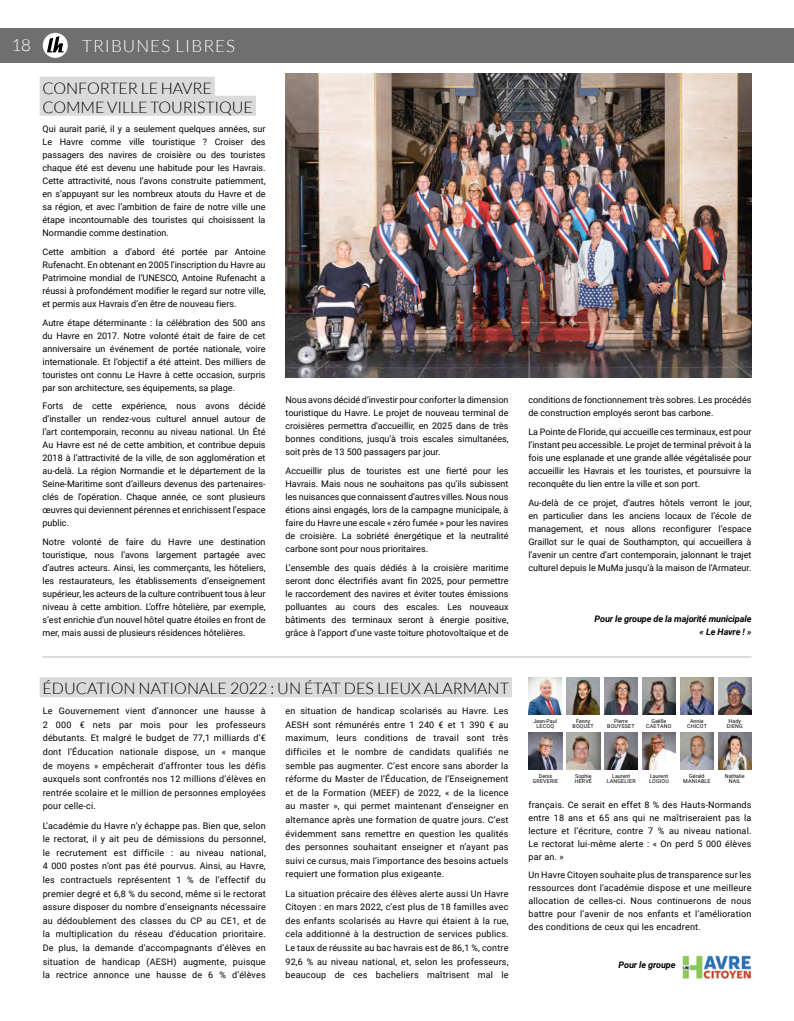
<style>
.page{position:relative;width:794px;height:1021px;background:#fff}
.page>*{position:absolute;margin:0;border:0;box-sizing:border-box;transform-origin:0 0}
.t1{font:300 17px "Lato";letter-spacing:.06em;color:#fff}
.t2{font:300 16px/19px "Lato";letter-spacing:-.01em;color:#000}
.t3{font:9px/13px "Roboto";color:#000;text-align:justify}
.t4{font:italic 700 9px/13px "Roboto";letter-spacing:-.01em;color:#000;text-align:right}
.t5{font:5.4px/5.6px "Roboto";letter-spacing:.02em;color:#000;text-align:center}
.t6{font:5.4px/5.6px "Roboto";color:#000;text-align:center}
</style>
<div class="page">
<div style="left:0;top:28px;width:794px;height:34px;background:#706f6f"></div>
<svg style="left:43px;top:33px;width:25px;height:25px"></svg>
<img style="left:285px;top:74px;width:466px;height:303px">
<hr style="left:43px;top:656px;width:708px;height:1px;background:#bfbdbb">
<div style="left:40px;top:77px;width:175px;height:20px;background:#dadada"></div>
<div style="left:40px;top:96px;width:216px;height:20px;background:#dadada"></div>
<div style="left:40px;top:677px;width:472px;height:20px;background:#dadada"></div>
<img style="left:682px;top:955px;width:70px;height:24px">
<img style="left:528px;top:677px;width:34px;height:37px">
<img style="left:566px;top:677px;width:34px;height:37px">
<img style="left:604px;top:677px;width:33px;height:37px">
<img style="left:642px;top:677px;width:34px;height:37px">
<img style="left:680px;top:677px;width:33px;height:37px">
<img style="left:718px;top:677px;width:33px;height:37px">
<img style="left:566px;top:733px;width:34px;height:36px">
<img style="left:529px;top:733px;width:33px;height:36px">
<img style="left:604px;top:733px;width:34px;height:36px">
<img style="left:642px;top:733px;width:34px;height:36px">
<img style="left:680px;top:733px;width:33px;height:36px">
<img style="left:718px;top:733px;width:33px;height:36px">
<h1 class="t1" style="left:11px;top:36px;width:21px">18</h1>
<h1 class="t1" style="left:82px;top:37px;width:154px">TRIBUNES LIBRES</h1>
<h2 class="t2" style="left:43px;top:79px;width:212px">CONFORTER LE HAVRE<br>COMME VILLE TOURISTIQUE</h2>
<p class="t3" style="left:43px;top:122px;width:224px">Qui aurait parié, il y a seulement quelques années, sur Le Havre comme ville touristique ? Croiser des passagers des navires de croisière ou des touristes chaque été est devenu une habitude pour les Havrais.<br>Cette attractivité, nous l’avons construite patiemment, en s’appuyant sur les nombreux atouts du Havre et de sa région, et avec l’ambition de faire de notre ville une étape incontournable des touristes qui choisissent la Normandie comme destination.</p>
<p class="t3" style="left:43px;top:245px;width:224px">Cette ambition a d’abord été portée par Antoine Rufenacht. En obtenant en 2005 l’inscription du Havre au Patrimoine mondial de l’UNESCO, Antoine Rufenacht a réussi à profondément modifier le regard sur notre ville, et permis aux Havrais d’en être de nouveau fiers.</p>
<p class="t3" style="left:43px;top:315px;width:224px">Autre étape déterminante : la célébration des 500 ans du Havre en 2017. Notre volonté était de faire de cet anniversaire un événement de portée nationale, voire internationale. Et l’objectif a été atteint. Des milliers de touristes ont connu Le Havre à cette occasion, surpris par son architecture, ses équipements, sa plage.</p>
<p class="t3" style="left:43px;top:399px;width:224px">Forts de cette expérience, nous avons décidé d’installer un rendez-vous culturel annuel autour de l’art contemporain, reconnu au niveau national. Un Été Au Havre est né de cette ambition, et contribue depuis 2018 à l’attractivité de la ville, de son agglomération et au-delà. La région Normandie et le département de la Seine-Maritime sont d’ailleurs devenus des partenaires&shy;clés de l’opération. Chaque année, ce sont plusieurs œuvres qui deviennent pérennes et enrichissent l’espace public.</p>
<p class="t3" style="left:43px;top:535px;width:224px">Notre volonté de faire du Havre une destination touristique, nous l’avons largement partagée avec d’autres acteurs. Ainsi, les commerçants, les hôteliers, les restaurateurs, les établissements d’enseignement supérieur, les acteurs de la culture contribuent tous à leur niveau à cette ambition. L’offre hôtelière, par exemple, s’est enrichie d’un nouvel hôtel quatre étoiles en front de mer, mais aussi de plusieurs résidences hôtelières.</p>
<p class="t3" style="left:285px;top:393px;width:224px">Nous avons décidé d’investir pour conforter la dimension touristique du Havre. Le projet de nouveau terminal de croisières permettra d’accueillir, en 2025 dans de très bonnes conditions, jusqu’à trois escales simultanées, soit près de 13 500 passagers par jour.</p>
<p class="t3" style="left:285px;top:464px;width:224px">Accueillir plus de touristes est une fierté pour les Havrais. Mais nous ne souhaitons pas qu’ils subissent les nuisances que connaissent d’autres villes. Nous nous étions ainsi engagés, lors de la campagne municipale, à faire du Havre une escale « zéro fumée » pour les navires de croisière. La sobriété énergétique et la neutralité carbone sont pour nous prioritaires.</p>
<p class="t3" style="left:285px;top:560px;width:224px">L’ensemble des quais dédiés à la croisière maritime seront donc électrifiés avant fin 2025, pour permettre le raccordement des navires et éviter toutes émissions polluantes au cours des escales. Les nouveaux bâtiments des terminaux seront à énergie positive, grâce à l’apport d’une vaste toiture photovoltaïque et de</p>
<h2 class="t2" style="left:43px;top:679px;width:468px">ÉDUCATION NATIONALE 2022 : UN ÉTAT DES LIEUX ALARMANT</h2>
<p class="t3" style="left:43px;top:704px;width:224px;line-height:13.6px">Le Gouvernement vient d’annoncer une hausse à 2 000 € nets par mois pour les professeurs débutants. Et malgré le budget de 77,1 milliards d’€ dont l’Éducation nationale dispose, un « manque de moyens » empêcherait d’affronter tous les défis auxquels sont confrontés nos 12 millions d’élèves en rentrée scolaire et le million de personnes employées pour celle-ci.</p>
<p class="t3" style="left:43px;top:818px;width:224px;line-height:13.6px">L’académie du Havre n’y échappe pas. Bien que, selon le rectorat, il y ait peu de démissions du personnel, le recrutement est difficile : au niveau national, 4 000 postes n’ont pas été pourvus. Ainsi, au Havre, les contractuels représentent 1 % de l’effectif du premier degré et 6,8 % du second, même si le rectorat assure disposer du nombre d’enseignants nécessaire au dédoublement des classes du CP au CE1, et de la multiplication du réseau d’éducation prioritaire.<br>De plus, la demande d’accompagnants d’élèves en situation de handicap (AESH) augmente, puisque la rectrice annonce une hausse de 6 % d’élèves</p>
<p class="t3" style="left:285px;top:703px;width:224px;line-height:13.6px">en situation de handicap scolarisés au Havre. Les AESH sont rémunérés entre 1 240 € et 1 390 € au maximum, leurs conditions de travail sont très difficiles et le nombre de candidats qualifiés ne semble pas augmenter. C’est encore sans aborder la réforme du Master de l’Éducation, de l’Enseignement et de la Formation (MEEF) de 2022, « de la licence au master », qui permet maintenant d’enseigner en alternance après une formation de quatre jours. C’est évidemment sans remettre en question les qualités des personnes souhaitant enseigner et n’ayant pas suivi ce cursus, mais l’importance des besoins actuels requiert une formation plus exigeante.</p>
<p class="t3" style="left:285px;top:886px;width:224px;line-height:13.6px">La situation précaire des élèves alerte aussi Un Havre Citoyen : en mars 2022, c’est plus de 18 familles avec des enfants scolarisés au Havre qui étaient à la rue, cela additionné à la destruction de services publics.<br>Le taux de réussite au bac havrais est de 86,1 %, contre 92,6 % au niveau national, et, selon les professeurs, beaucoup de ces bacheliers maîtrisent mal le</p>
<p class="t3" style="left:528px;top:393px;width:224px">conditions de fonctionnement très sobres. Les procédés de construction employés seront bas carbone.</p>
<p class="t3" style="left:528px;top:425px;width:224px">La Pointe de Floride, qui accueille ces terminaux, est pour l’instant peu accessible. Le projet de terminal prévoit à la fois une esplanade et une grande allée végétalisée pour accueillir les Havrais et les touristes, et poursuivre la reconquête du lien entre la ville et son port.</p>
<p class="t3" style="left:528px;top:495px;width:224px">Au-delà de ce projet, d’autres hôtels verront le jour, en particulier dans les anciens locaux de l’école de management, et nous allons reconfigurer l’espace Graillot sur le quai de Southampton, qui accueillera à l’avenir un centre d’art contemporain, jalonnant le trajet culturel depuis le MuMa jusqu’à la maison de l’Armateur.</p>
<p class="t4" style="left:594px;top:612px;width:158px">Pour le groupe de la majorité municipale « Le Havre ! »</p>
<p class="t6" style="left:533px;top:717px;width:25px">Jean-Paul<br>LECOQ</p>
<p class="t5" style="left:572px;top:717px;width:23px">Fanny<br>BOQUET</p>
<p class="t5" style="left:607px;top:717px;width:29px">Pierre<br>BOUYSSET</p>
<p class="t6" style="left:646px;top:717px;width:27px">Gaëlle<br>CAETANO</p>
<p class="t5" style="left:687px;top:717px;width:21px">Annie<br>CHICOT</p>
<p class="t5" style="left:726px;top:717px;width:18px">Hady<br>DIENG</p>
<p class="t5" style="left:533px;top:773px;width:27px">Denis<br>GREVERIE</p>
<p class="t5" style="left:607px;top:773px;width:30px">Laurent<br>LANGELIER</p>
<p class="t6" style="left:649px;top:773px;width:21px;text-align:left">Laurent<br>LOGIOU</p>
<p class="t5" style="left:683px;top:773px;width:29px">Gérald<br>MANIABLE</p>
<p class="t6" style="left:725px;top:773px;width:21px">Nathalie<br>NAIL</p>
<p class="t6" style="left:575px;top:773px;width:19px;text-align:left">Sophie<br>HERVÉ</p>
<p class="t3" style="left:528px;top:797px;width:224px">français. Ce serait en effet 8 % des Hauts-Normands entre 18 ans et 65 ans qui ne maîtriseraient pas la lecture et l’écriture, contre 7 % au niveau national.<br>Le rectorat lui-même alerte : « On perd 5 000 élèves par an. »</p>
<p class="t3" style="left:528px;top:868px;width:224px">Un Havre Citoyen souhaite plus de transparence sur les ressources dont l’académie dispose et une meilleure allocation de celles-ci. Nous continuerons de nous battre pour l’avenir de nos enfants et l’amélioration des conditions de ceux qui les encadrent.</p>
<p class="t4" style="left:618px;top:957px;width:58px">Pour le groupe</p>
</div>
